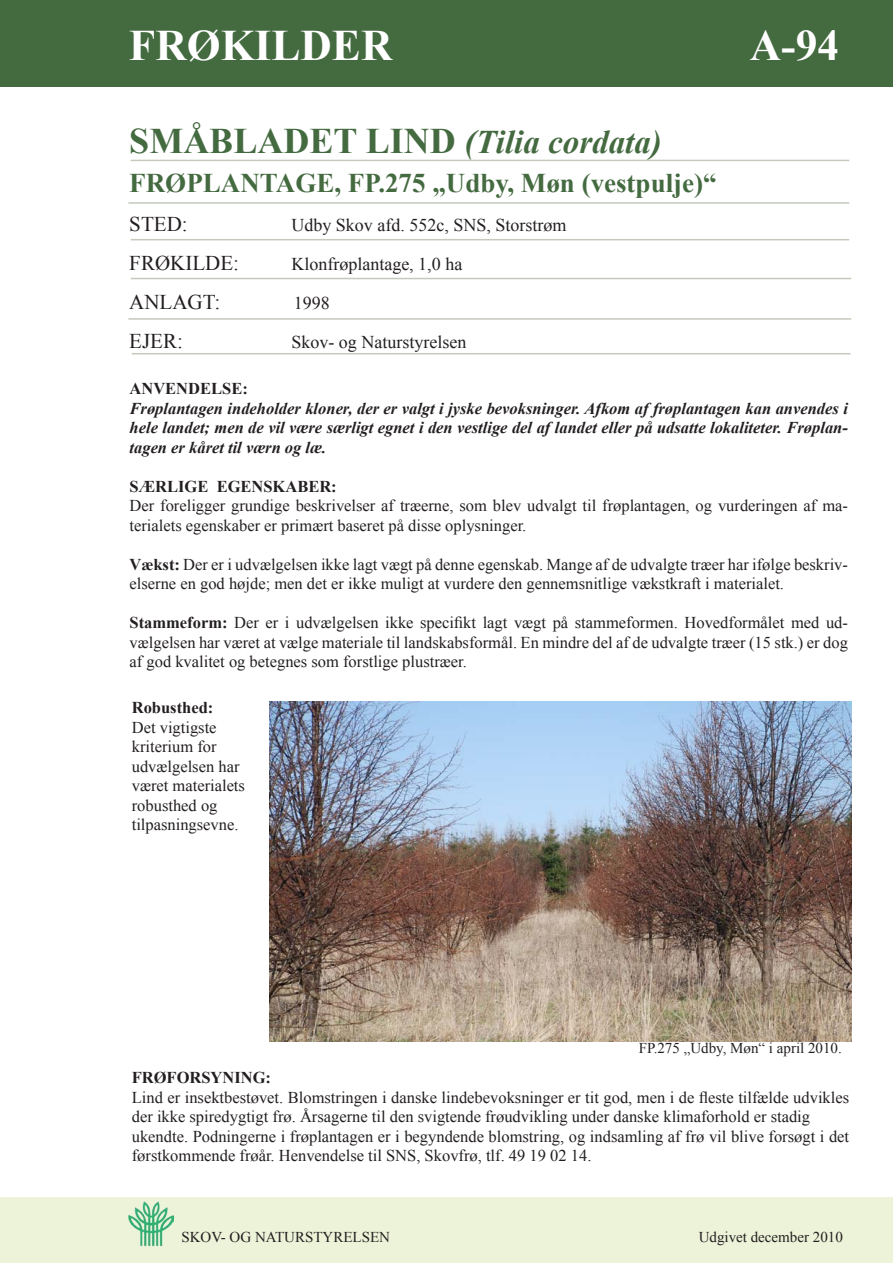
<style>
.page{position:relative;width:893px;height:1263px;background:#fff}
.page>*{position:absolute;margin:0;border:0;box-sizing:border-box;transform-origin:0 0}
.t1{font:700 43.5px "Times New Roman";color:#fff}
.t2{font:700 36px "Times New Roman";color:#446a40}
.t3{font:700 27px "Times New Roman";color:#446a40}
.t4{font:21px "Times New Roman";color:#231f20}
.t5{font:18px "Times New Roman";color:#231f20}
.t6{font:16.5px/19.5px "Times New Roman";color:#231f20}
.t7{font:italic 700 16.5px/19.5px "Times New Roman";color:#231f20;text-align:justify}
.t8{font:700 16.5px "Times New Roman";color:#231f20}
.t9{font:15px "Times New Roman";color:#231f20}
.s1{font-style:italic;font-size:33px}
.s2{font-weight:700}
</style>
<div class="page">
<div style="left:0;top:1197px;width:893px;height:66px;background:#edf3d8"></div>
<div style="left:0;top:0;width:893px;height:86px;background:#446a40"></div>
<img style="left:128px;top:1201px;width:45px;height:45px">
<hr style="left:131px;top:160px;width:718px;height:1px;background:#c4cabc">
<hr style="left:128px;top:202px;width:721px;height:2px;background:#c4cabc">
<hr style="left:131px;top:239px;width:718px;height:1px;background:#c4cabc">
<hr style="left:131px;top:278px;width:720px;height:1px;background:#c4cabc">
<hr style="left:128px;top:318px;width:723px;height:2px;background:#c4cabc">
<hr style="left:132px;top:353px;width:718px;height:1px;background:#c4cabc">
<img style="left:270px;top:702px;width:581px;height:340px">
<h1 class="t1" style="left:129px;top:15px;width:265px">frøkilder</h1>
<h1 class="t1" style="left:750px;top:15px;width:91px">A-94</h1>
<h2 class="t2" style="left:129px;top:116px;width:534px">småbladet lind <span class="s1">(</span><span class="s1">T</span><span class="s1">ilia cordata</span><span class="s1">)</span></h2>
<h3 class="t3" style="left:129px;top:165px;width:589px">frøplantage, FP.275 „Udby, Møn (vestpulje)“</h3>
<p class="t4" style="left:129px;top:210px;width:60px">STED:</p>
<p class="t5" style="left:291px;top:213px;width:277px">Udby Skov afd. 552c, SNS, Storstrøm</p>
<p class="t4" style="left:129px;top:249px;width:111px">frøkilde :</p>
<p class="t5" style="left:291px;top:252px;width:172px">Klonfrøplantage, 1,0 ha</p>
<p class="t4" style="left:129px;top:288px;width:93px">anlagt:</p>
<p class="t5" style="left:294px;top:291px;width:37px">1998</p>
<p class="t4" style="left:129px;top:327px;width:55px">ejer:</p>
<p class="t5" style="left:291px;top:330px;width:176px">Skov- og Naturstyrelsen</p>
<p class="t8" style="left:130px;top:377px;width:48px">ANVENDELSE</p>
<p class="t8" style="left:242px;top:377px;width:7px">:</p>
<p class="t7" style="left:130px;top:398px;width:720px">Frøplantagen indeholder kloner, der er valgt i jyske bevoksninger. Afkom af frøplantagen kan anvendes i hele landet; men de vil være særligt egnet i den vestlige del af landet eller på udsatte lokaliteter. Frøplan&shy;tagen er kåret til værn og læ.</p>
<p class="t8" style="left:130px;top:475px;width:38px">SÆRLIGE</p>
<p class="t8" style="left:217px;top:475px;width:13px">EGENSK</p>
<p class="t8" style="left:285px;top:475px;width:25px">ABER</p>
<p class="t8" style="left:331px;top:475px;width:7px">:</p>
<p class="t6" style="left:130px;top:496px;width:720px">Der foreligger grundige beskrivelser af træerne, som blev udvalgt til frøplantagen, og vurderingen af ma&shy;terialets egenskaber er primært baseret på disse oplysninger.</p>
<p class="t6" style="left:130px;top:554px;width:720px"><span class="s2">Vækst:</span> Der er i udvælgelsen ikke lagt vægt på denne egenskab. Mange af de udvalgte træer har ifølge beskriv&shy;elserne en god højde; men det er ikke muligt at vurdere den gennemsnitlige vækstkraft i materialet.</p>
<p class="t6" style="left:130px;top:613px;width:720px;text-align:justify"><span class="s2">Stammeform:</span> Der er i udvælgelsen ikke specifikt lagt vægt på stammeformen. Hovedformålet med ud&shy;vælgelsen har været at vælge materiale til landskabsformål. En mindre del af de udvalgte træer (15 stk.) er dog af god kvalitet og betegnes som forstlige plustræer.</p>
<p class="t8" style="left:132px;top:696px;width:83px">Robusthed:</p>
<p class="t6" style="left:132px;top:717px;width:115px">Det vigtigste kriterium for udvælgelsen har været materialets robusthed og tilpasningsevne.</p>
<p class="t9" style="left:639px;top:1038px;width:205px">FP.275 „Udby, Møn“ i april 2010.</p>
<p class="t8" style="left:132px;top:1066px;width:13px">FRØF</p>
<p class="t8" style="left:177px;top:1066px;width:58px">ORSYNING</p>
<p class="t8" style="left:266px;top:1066px;width:7px">:</p>
<p class="t6" style="left:132px;top:1087px;width:719px">Lind er insektbestøvet. Blomstringen i danske lindebevoksninger er tit god, men i de fleste tilfælde udvikles der ikke spiredygtigt frø. Årsagerne til den svigtende frøudvikling under danske klimaforhold er stadig ukendte. Podningerne i frøplantagen er i begyndende blomstring, og indsamling af frø vil blive forsøgt i det førstkommende frøår. Henvendelse til SNS, Skovfrø, tlf. 49 19 02 14.</p>
<p class="t9" style="left:181px;top:1226px;width:191px">s kov- og naturstyrelsen</p>
<p class="t9" style="left:699px;top:1227px;width:146px">Udgivet december 2010</p>
</div>
